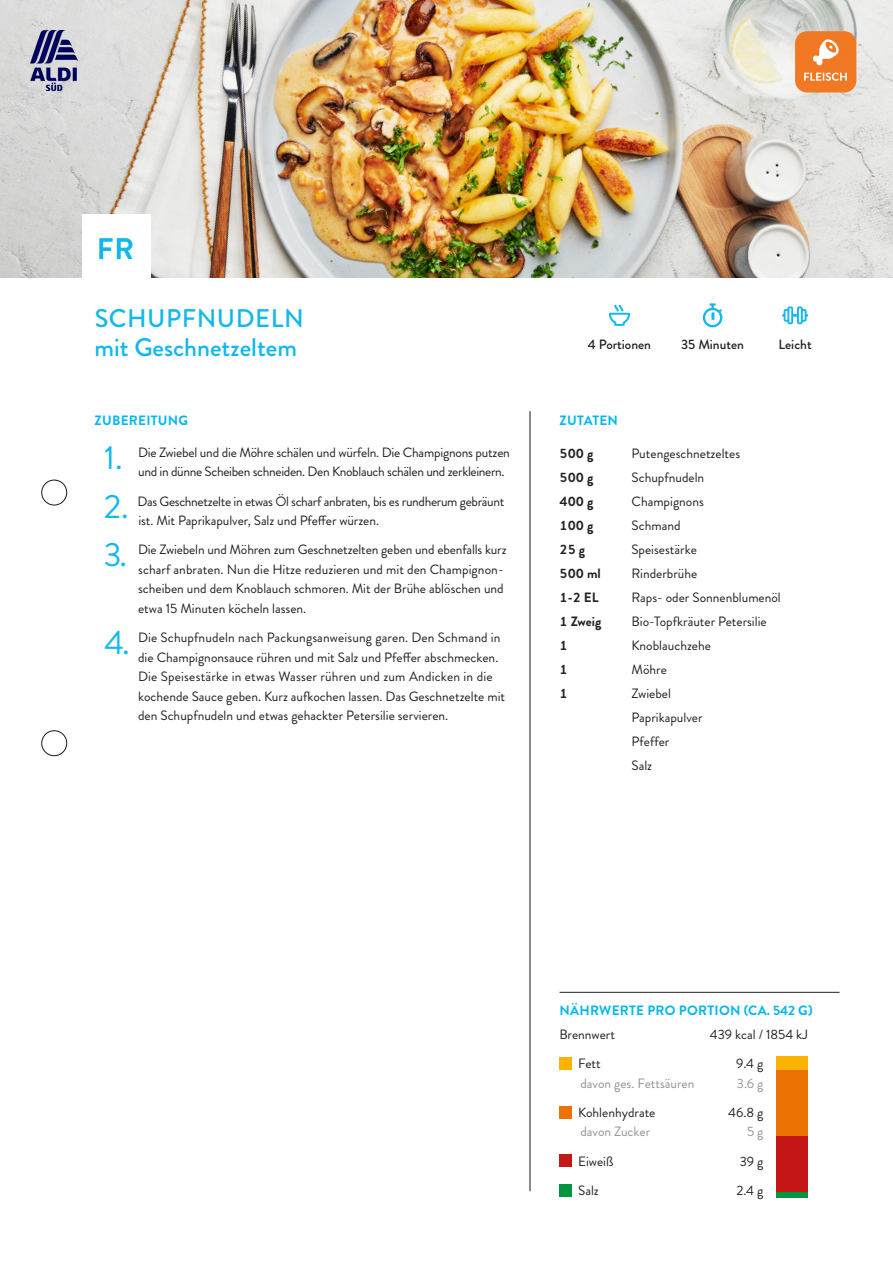
<style>
.page{position:relative;width:893px;height:1263px;background:#fff}
.page>*{position:absolute;margin:0;border:0;box-sizing:border-box;transform-origin:0 0}
.Zubereitungsliste{font:33.6px "Brandon Grotesque";color:#12b8ed}
.Headline_1{font:500 25.5px "Brandon Grotesque";color:#12b8ed}
.Headline_1-2{font:500 25.5px "Brandon Grotesque";letter-spacing:.02em;color:#12b8ed}
.Zubereitungsliste-2{font:13.5px/19.5px "Brandon Grotesque";color:#231f20}
.Zubereitungsliste-3{font:13.5px/19.5px "Brandon Grotesque";letter-spacing:-.025em;color:#231f20}
.Absatzformat_1{font:13.5px "Brandon Grotesque";color:#231f20}
.Headline_2{font:13.5px "Brandon Grotesque";color:#231f20}
.Headline_2-2{font:700 13.5px "Brandon Grotesque";letter-spacing:.02em;color:#00b6ed}
.Naehrwerte_Liste{font:13.5px "Brandon Grotesque";color:#231f20}
.Naehrwerte_Liste-2{font:13.5px "Brandon Grotesque";color:#939598}
.txt{font:500 13.5px "Brandon Grotesque";color:#231f20}
.Headline_2-3{font:700 13.5px "Brandon Grotesque";color:#231f20}
.Absatzformat_1-2{font:700 13.5px "Brandon Grotesque";color:#231f20}
</style>
<div class="page">
<div style="left:42px;top:480px;width:25px;height:25px;border:1px solid #1d160f;border-radius:50%"></div>
<div style="left:42px;top:730px;width:25px;height:26px;border:1px solid #1d160f;border-radius:50%"></div>
<hr style="left:530px;top:411px;width:1px;height:780px;background:#1d160f">
<hr style="left:560px;top:992px;width:279px;height:1px;background:#231f20">
<svg style="left:782px;top:306px;width:26px;height:18px"></svg>
<svg style="left:703px;top:303px;width:19px;height:24px"></svg>
<svg style="left:609px;top:305px;width:21px;height:21px"></svg>
<img style="left:0;top:0;width:893px;height:278px">
<div style="left:82px;top:214px;width:69px;height:69px;background:#fff"></div>
<img style="left:30px;top:30px;width:47px;height:60px">
<div style="left:559px;top:1057px;width:13px;height:13px;background:#fab400"></div>
<div style="left:559px;top:1105px;width:13px;height:13px;background:#ec7205"></div>
<div style="left:559px;top:1154px;width:13px;height:13px;background:#c51718"></div>
<div style="left:559px;top:1183px;width:13px;height:13px;background:#009640"></div>
<div style="left:776px;top:1056px;width:32px;height:14px;background:#fab400"></div>
<div style="left:776px;top:1070px;width:32px;height:67px;background:#ec7205"></div>
<div style="left:776px;top:1190px;width:32px;height:7px;background:#009640"></div>
<div style="left:776px;top:1136px;width:32px;height:56px;background:#c51718"></div>
<svg style="left:99px;top:238px;width:33px;height:21px"></svg>
<div style="left:795px;top:31px;width:61px;height:61px;background:#f27923;border-radius:12px"></div>
<svg style="left:804px;top:73px;width:43px;height:8px"></svg>
<svg style="left:813px;top:39px;width:26px;height:26px"></svg>
<p class="Headline_1-2" style="left:95px;top:301px;width:211px">SCHUPFNUDELN</p>
<p class="Headline_1" style="left:94px;top:330px;width:204px">mit Geschnetzeltem</p>
<p class="Headline_2-2" style="left:95px;top:411px;width:95px">ZUBEREITUNG</p>
<p class="Zubereitungsliste" style="left:104px;top:434px;width:20px">1.</p>
<p class="Zubereitungsliste-3" style="left:138px;top:443px;width:373px">Die Zwiebel und die Möhre schälen und würfeln. Die Champignons putzen und in dünne Scheiben schneiden. Den Knoblauch schälen und zerkleinern.</p>
<p class="Zubereitungsliste" style="left:104px;top:483px;width:27px">2.</p>
<p class="Zubereitungsliste-3" style="left:138px;top:491px;width:368px">Das Geschnetzelte in etwas Öl scharf anbraten, bis es rundherum gebräunt ist. Mit Paprikapulver, Salz und Pfeffer würzen.</p>
<p class="Zubereitungsliste" style="left:104px;top:532px;width:25px">3.</p>
<p class="Zubereitungsliste-2" style="left:138px;top:540px;width:370px">Die Zwiebeln und Möhren zum Geschnetzelten geben und ebenfalls kurz scharf anbraten. Nun die Hitze reduzieren und mit den Champignon&shy;scheiben und dem Knoblauch schmoren. Mit der Brühe ablöschen und etwa 15 Minuten köcheln lassen.</p>
<p class="Zubereitungsliste" style="left:105px;top:619px;width:27px">4.</p>
<p class="Zubereitungsliste-2" style="left:138px;top:628px;width:369px">Die Schupfnudeln nach Packungsanweisung garen. Den Schmand in die Champignonsauce rühren und mit Salz und Pfeffer abschmecken.<br>Die Speisestärke in etwas Wasser rühren und zum Andicken in die kochende Sauce geben. Kurz aufkochen lassen. Das Geschnetzelte mit den Schupfnudeln und etwas gehackter Petersilie servieren.</p>
<p class="txt" style="left:588px;top:335px;width:65px">4 Portionen</p>
<p class="txt" style="left:681px;top:335px;width:65px">35 Minuten</p>
<p class="txt" style="left:778px;top:335px;width:35px">Leicht</p>
<p class="Headline_2-2" style="left:560px;top:411px;width:60px">ZUTATEN</p>
<p class="Headline_2-3" style="left:560px;top:444px;width:35px">500 g</p>
<p class="Headline_2" style="left:631px;top:444px;width:110px">Putengeschnetzeltes</p>
<p class="Headline_2-3" style="left:560px;top:468px;width:35px">500 g</p>
<p class="Headline_2" style="left:631px;top:468px;width:74px">Schupfnudeln</p>
<p class="Headline_2-3" style="left:560px;top:492px;width:35px">400 g</p>
<p class="Headline_2" style="left:631px;top:492px;width:74px">Champignons</p>
<p class="Headline_2-3" style="left:560px;top:516px;width:35px">100 g</p>
<p class="Headline_2" style="left:631px;top:516px;width:50px">Schmand</p>
<p class="Headline_2-3" style="left:560px;top:540px;width:27px">25 g</p>
<p class="Headline_2" style="left:631px;top:540px;width:67px">Speisestärke</p>
<p class="Headline_2-3" style="left:560px;top:564px;width:43px">500 ml</p>
<p class="Headline_2" style="left:632px;top:564px;width:67px">Rinderbrühe</p>
<p class="Absatzformat_1-2" style="left:560px;top:588px;width:41px">1-2 EL</p>
<p class="Absatzformat_1" style="left:632px;top:588px;width:151px">Raps- oder Sonnenblumenöl</p>
<p class="Absatzformat_1-2" style="left:560px;top:612px;width:43px">1 Zweig</p>
<p class="Absatzformat_1" style="left:632px;top:612px;width:137px">Bio-Topfkräuter Petersilie</p>
<p class="Absatzformat_1-2" style="left:560px;top:636px;width:10px">1</p>
<p class="Absatzformat_1" style="left:632px;top:636px;width:81px">Knoblauchzehe</p>
<p class="Absatzformat_1-2" style="left:560px;top:660px;width:10px">1</p>
<p class="Absatzformat_1" style="left:632px;top:660px;width:37px">Möhre</p>
<p class="Absatzformat_1-2" style="left:560px;top:684px;width:10px">1</p>
<p class="Absatzformat_1" style="left:632px;top:684px;width:41px">Zwiebel</p>
<p class="Absatzformat_1" style="left:632px;top:708px;width:73px">Paprikapulver</p>
<p class="Absatzformat_1" style="left:631px;top:732px;width:39px">Pfeffer</p>
<p class="Absatzformat_1" style="left:631px;top:756px;width:22px">Salz</p>
<p class="Headline_2-2" style="left:559px;top:1000px;width:255px">NÄHRWERTE PRO PORTION (CA. 542 G)</p>
<p class="Headline_2" style="left:559px;top:1025px;width:57px">Brennwert</p>
<p class="Headline_2" style="left:710px;top:1025px;width:99px">439 kcal / 1854 kJ</p>
<p class="Naehrwerte_Liste" style="left:578px;top:1054px;width:24px">Fett</p>
<p class="Naehrwerte_Liste-2" style="left:580px;top:1074px;width:116px">davon ges. Fettsäuren</p>
<p class="Naehrwerte_Liste" style="left:736px;top:1054px;width:29px">9.4 g</p>
<p class="Naehrwerte_Liste-2" style="left:737px;top:1074px;width:28px">3.6 g</p>
<p class="Naehrwerte_Liste" style="left:578px;top:1103px;width:79px">Kohlenhydrate</p>
<p class="Naehrwerte_Liste-2" style="left:580px;top:1122px;width:71px">davon Zucker</p>
<p class="Naehrwerte_Liste" style="left:728px;top:1103px;width:37px">46.8 g</p>
<p class="Naehrwerte_Liste-2" style="left:747px;top:1122px;width:18px">5 g</p>
<p class="Naehrwerte_Liste" style="left:578px;top:1152px;width:37px">Eiweiß</p>
<p class="Naehrwerte_Liste" style="left:740px;top:1152px;width:25px">39 g</p>
<p class="Naehrwerte_Liste" style="left:578px;top:1181px;width:22px">Salz</p>
<p class="Naehrwerte_Liste" style="left:736px;top:1181px;width:29px">2.4 g</p>
</div>
